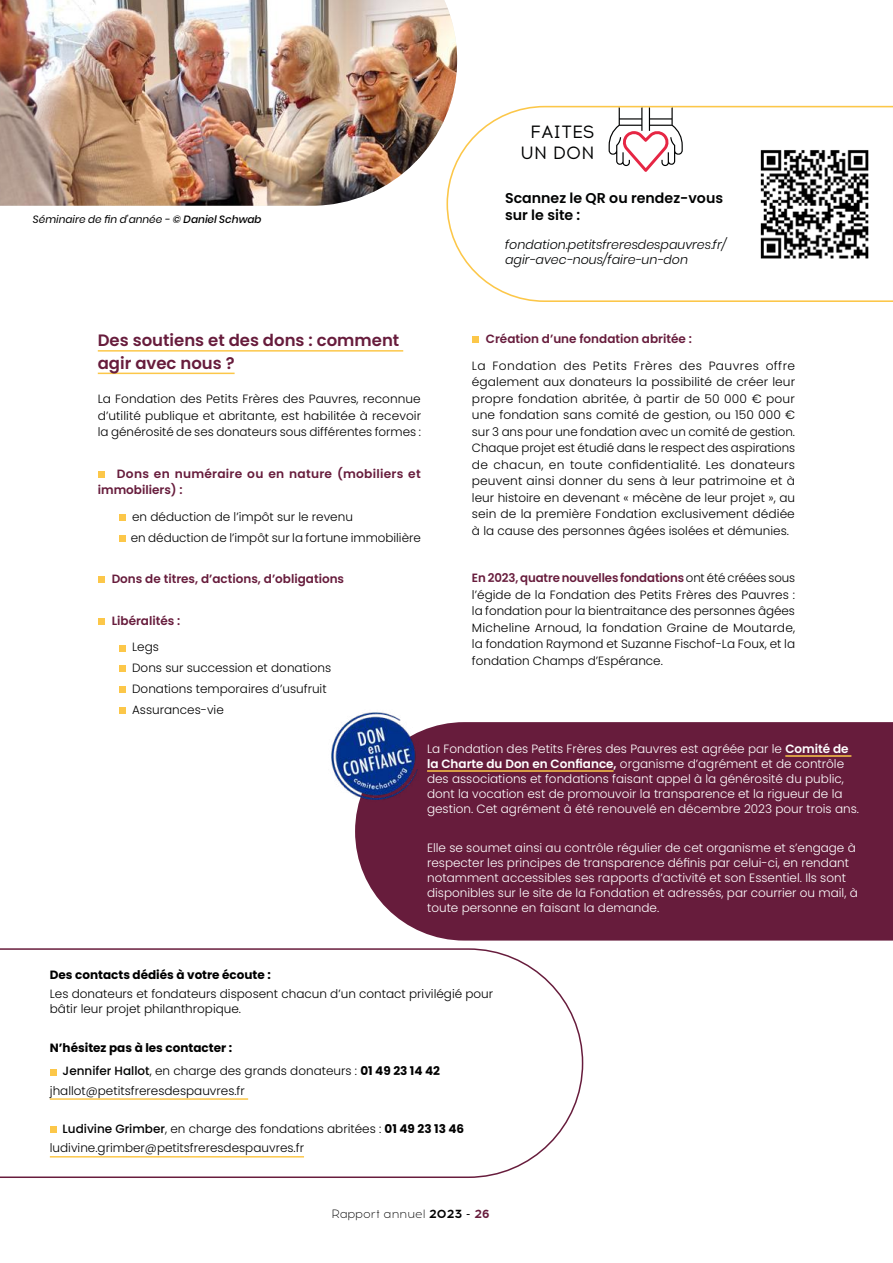
<style>
.page{position:relative;width:893px;height:1263px;background:#fff}
.page>*{position:absolute;margin:0;border:0;box-sizing:border-box;transform-origin:0 0}
.t1{font:17.7px/21px "Acrom";color:#010202;text-align:center}
.t2{font:600 16.5px/22.5px "Poppins";color:#671c3c}
.t3{font:600 14.25px/17.1px "Poppins";color:#010202}
.t4{font:italic 300 12.6px/15.1px "Poppins";color:#010202}
.t5{font:300 12px/16.5px "Poppins";color:#000}
.t6{font:300 12px/15px "Poppins";color:#fff}
.t7{font:700 12px/23.7px "Poppins";color:#000}
.t8{font:600 12px "Poppins";color:#671c3c}
.t9{font:600 12px/16.5px "Poppins";letter-spacing:.02em;color:#671c3c}
.t10{font:300 12px "Acrom";color:#000}
.t11{font:italic 10.5px "Poppins";color:#000}
.s1{font-weight:500}
.s2{font-weight:600;color:#671c3c}
.s3{font-weight:600}
.s4{font-weight:300}
.s5{font-weight:700}
.s6{font-weight:700;color:#671c3c}
</style>
<div class="page">
<svg style="left:446px;top:105px;width:447px;height:197px"></svg>
<hr style="left:98px;top:350px;width:305px;height:2px;background:#fcc749">
<hr style="left:98px;top:373px;width:137px;height:1px;background:#fcc749">
<div style="left:98px;top:471px;width:6px;height:7px;background:#fcc749"></div>
<div style="left:119px;top:514px;width:7px;height:7px;background:#fcc749"></div>
<div style="left:119px;top:535px;width:7px;height:7px;background:#fcc749"></div>
<svg style="left:98px;top:577px;width:6px;height:6px"></svg>
<div style="left:98px;top:618px;width:6px;height:7px;background:#fcc749"></div>
<div style="left:119px;top:645px;width:7px;height:6px;background:#fcc749"></div>
<div style="left:119px;top:666px;width:7px;height:6px;background:#fcc749"></div>
<div style="left:119px;top:686px;width:7px;height:7px;background:#fcc749"></div>
<div style="left:119px;top:707px;width:7px;height:7px;background:#fcc749"></div>
<svg style="left:472px;top:337px;width:6px;height:6px"></svg>
<img style="left:0;top:0;width:457px;height:206px">
<svg style="left:892px;top:106px;width:1px;height:196px"></svg>
<div style="left:355px;top:722px;width:538px;height:218px;background:#671c3c"></div>
<hr style="left:785px;top:755px;width:66px;height:2px;background:#fcc749">
<hr style="left:427px;top:770px;width:187px;height:2px;background:#fcc749">
<img style="left:331px;top:712px;width:91px;height:91px">
<img style="left:755px;top:145px;width:119px;height:119px">
<svg style="left:0;top:948px;width:584px;height:230px"></svg>
<hr style="left:50px;top:1098px;width:198px;height:2px;background:#fcc749">
<hr style="left:50px;top:1156px;width:254px;height:1px;background:#fcc749">
<svg style="left:50px;top:1069px;width:6px;height:6px"></svg>
<div style="left:50px;top:1126px;width:6px;height:7px;background:#fcc749"></div>
<p class="t11" style="left:33px;top:213px;width:230px">Séminaire de fin d’année - <span class="s1">© Daniel Schwab</span></p>
<h2 class="t2" style="left:98px;top:329px;width:303px">Des soutiens et des dons : comment agir avec nous ?</h2>
<p class="t5" style="left:98px;top:391px;width:325px;text-align:justify">La Fondation des Petits Frères des Pauvres, reconnue d’utilité publique et abritante, est habilitée à recevoir la générosité de ses donateurs sous différentes formes :</p>
<p class="t9" style="left:98px;top:465px;width:325px;text-indent:19px">Dons en numéraire ou en nature (mobiliers et immobiliers) :</p>
<p class="t5" style="left:131px;top:506px;width:292px;line-height:20.7px">en déduction de l’impôt sur le revenu<br>en déduction de l’impôt sur la fortune immobilière</p>
<p class="t8" style="left:112px;top:572px;width:234px">Dons de titres, d’actions, d’obligations</p>
<p class="t8" style="left:112px;top:613px;width:70px">Libéralités :</p>
<p class="t5" style="left:132px;top:637px;width:200px;line-height:20.7px">Legs<br>Dons sur succession et donations<br>Donations temporaires d’usufruit<br>Assurances-vie</p>
<h1 class="t1" style="left:520px;top:122px;width:76px">FAITES<br>UN DON</h1>
<p class="t3" style="left:505px;top:190px;width:220px">Scannez le QR ou rendez-vous sur le site :</p>
<p class="t4" style="left:505px;top:237px;width:223px">fondation.petitsfreresdespauvres.fr/ agir-avec-nous/faire-un-don</p>
<p class="t8" style="left:486px;top:332px;width:207px">Création d’une fondation abritée :</p>
<p class="t5" style="left:472px;top:358px;width:325px;text-align:justify">La Fondation des Petits Frères des Pauvres offre également aux donateurs la possibilité de créer leur propre fondation abritée, à partir de 50 000 € pour une fondation sans comité de gestion, ou 150 000 € sur 3 ans pour une fondation avec un comité de gestion.<br>Chaque projet est étudié dans le respect des aspirations de chacun, en toute confidentialité. Les donateurs peuvent ainsi donner du sens à leur patrimoine et à leur histoire en devenant « mécène de leur projet », au sein de la première Fondation exclusivement dédiée à la cause des personnes âgées isolées et démunies.</p>
<p class="t5" style="left:472px;top:570px;width:325px;text-align:justify"><span class="s2">En 2023, quatre nouvelles fondations</span> ont été créées sous l’égide de la Fondation des Petits Frères des Pauvres : la fondation pour la bientraitance des personnes âgées Micheline Arnoud, la fondation Graine de Moutarde, la fondation Raymond et Suzanne Fischof-La Foux, et la fondation Champs d’Espérance.</p>
<p class="t6" style="left:427px;top:741px;width:433px">La Fondation des Petits Frères des Pauvres est agréée par le <span class="s3">Comité de la Charte du Don en Confiance,</span> organisme d’agrément et de contrôle des associations et fondations faisant appel à la générosité du public, dont la vocation est de promouvoir la transparence et la rigueur de la gestion. Cet agrément à été renouvelé en décembre 2023 pour trois ans.</p>
<p class="t6" style="left:427px;top:840px;width:432px">Elle se soumet ainsi au contrôle régulier de cet organisme et s’engage à respecter les principes de transparence définis par celui-ci, en rendant notamment accessibles ses rapports d’activité et son Essentiel. Ils sont disponibles sur le site de la Fondation et adressés, par courrier ou mail, à toute personne en faisant la demande.</p>
<p class="t7" style="left:50px;top:963px;width:222px">Des contacts dédiés à votre écoute :</p>
<p class="t5" style="left:50px;top:986px;width:445px;line-height:15px">Les donateurs et fondateurs disposent chacun d’un contact privilégié pour bâtir leur projet philanthropique.</p>
<p class="t7" style="left:63px;top:1035px;width:379px;text-indent:-13px">N’hésitez pas à les contacter :<br><span class="s1">Jennifer Hallot</span><span class="s4">, en charge des grands donateurs :</span> 01 49 23 14 42</p>
<p class="t5" style="left:50px;top:1082px;width:197px">jhallot@petitsfreresdespauvres.fr</p>
<p class="t5" style="left:50px;top:1119px;width:416px;line-height:19.2px;text-indent:13px"><span class="s1">Ludivine Grimber</span>, en charge des fondations abritées : <span class="s5">01 49 23 13 46 </span>ludivine.grimber@petitsfreresdespauvres.fr</p>
<p class="t10" style="left:331px;top:1206px;width:160px">Rapport annuel <span class="s5">2023 -</span> <span class="s6">26</span></p>
</div>
